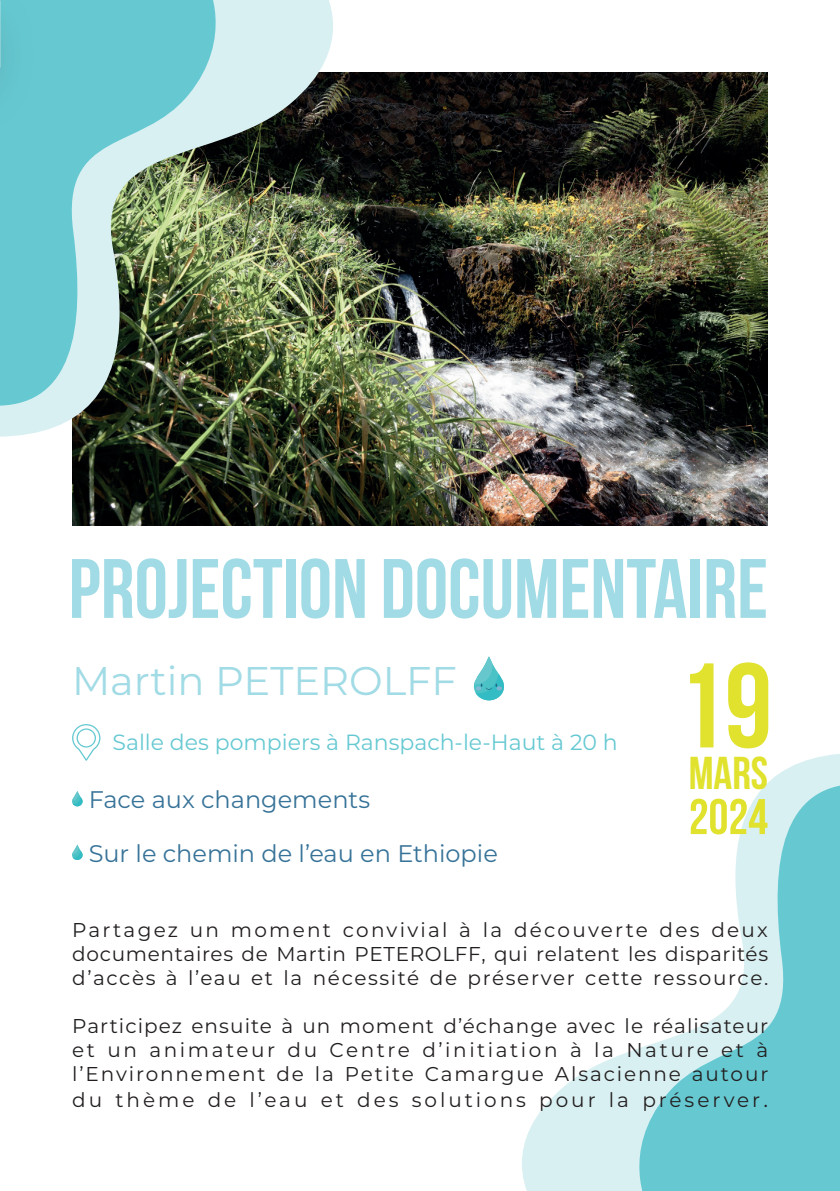
<style>
.page{position:relative;width:840px;height:1191px;background:#fff}
.page>*{position:absolute;margin:0;border:0;box-sizing:border-box;transform-origin:0 0}
.t1{font:700 120px "Bebas Neue";color:#e0e22e}
.t2{font:700 84px "Bebas Neue";color:#a1dbe5}
.t3{font:700 50px "Bebas Neue";color:#e0e22e}
.t4{font:700 46px "Bebas Neue";color:#e0e22e}
.t5{font:40px "Montserrat";color:#a1dbe5}
.t6{font:24px "Montserrat";color:#377398}
.t7{font:22px "Montserrat";color:#66c9d2}
.t8{font:20px/24px "Montserrat";letter-spacing:.095em;color:#231f20;text-align:justify}
.t9{font:20px "Montserrat";letter-spacing:.145em;color:#231f20}
.s1{font-size:22px}
</style>
<div class="page">
<svg style="left:522px;top:754px;width:317px;height:437px"></svg>
<svg style="left:619px;top:784px;width:220px;height:407px"></svg>
<img style="left:72px;top:72px;width:695px;height:453px">
<svg style="left:72px;top:724px;width:28px;height:36px"></svg>
<svg style="left:473px;top:656px;width:30px;height:44px"></svg>
<svg style="left:72px;top:791px;width:10px;height:16px"></svg>
<svg style="left:72px;top:844px;width:10px;height:16px"></svg>
<img style="left:0;top:0;width:333px;height:437px">
<img style="left:0;top:0;width:235px;height:405px">
<div style="left:0;top:0;width:40px;height:214px;background:#66c9d2"></div>
<h2 class="t2" style="left:69px;top:543px;width:700px">PROJECTION DOCUMENTAIRE</h2>
<h3 class="t5" style="left:72px;top:653px;width:386px">Martin PETEROLFF</h3>
<h1 class="t1" style="left:676px;top:640px;width:97px">19</h1>
<h3 class="t4" style="left:688px;top:748px;width:81px">MARS</h3>
<h3 class="t3" style="left:688px;top:789px;width:81px">2024</h3>
<p class="t7" style="left:112px;top:727px;width:506px">Salle des pompiers à Ranspach-le-Haut à 20 h</p>
<p class="t6" style="left:89px;top:783px;width:283px">Face aux changements</p>
<p class="t6" style="left:89px;top:837px;width:410px">Sur le chemin de l’eau en Ethiopie</p>
<p class="t8" style="left:72px;top:917px;width:697px">Partagez un moment convivial à la découverte des deux documentaires de Martin PETEROLFF, qui relatent les disparités d’accès à l’eau et la nécessité de préserver cette ressource.</p>
<p class="t8" style="left:72px;top:1013px;width:697px">Participez ensuite à un moment d’échange avec le réalisateur et un animateur du Centre d’initiation à la Nature et à l’Environnement de la Petite Camargue Alsacienne autour</p>
<p class="t9" style="left:72px;top:1086px;width:697px">du thème de l’eau et des solutions pour la préserver<span class="s1">.</span></p>
</div>
